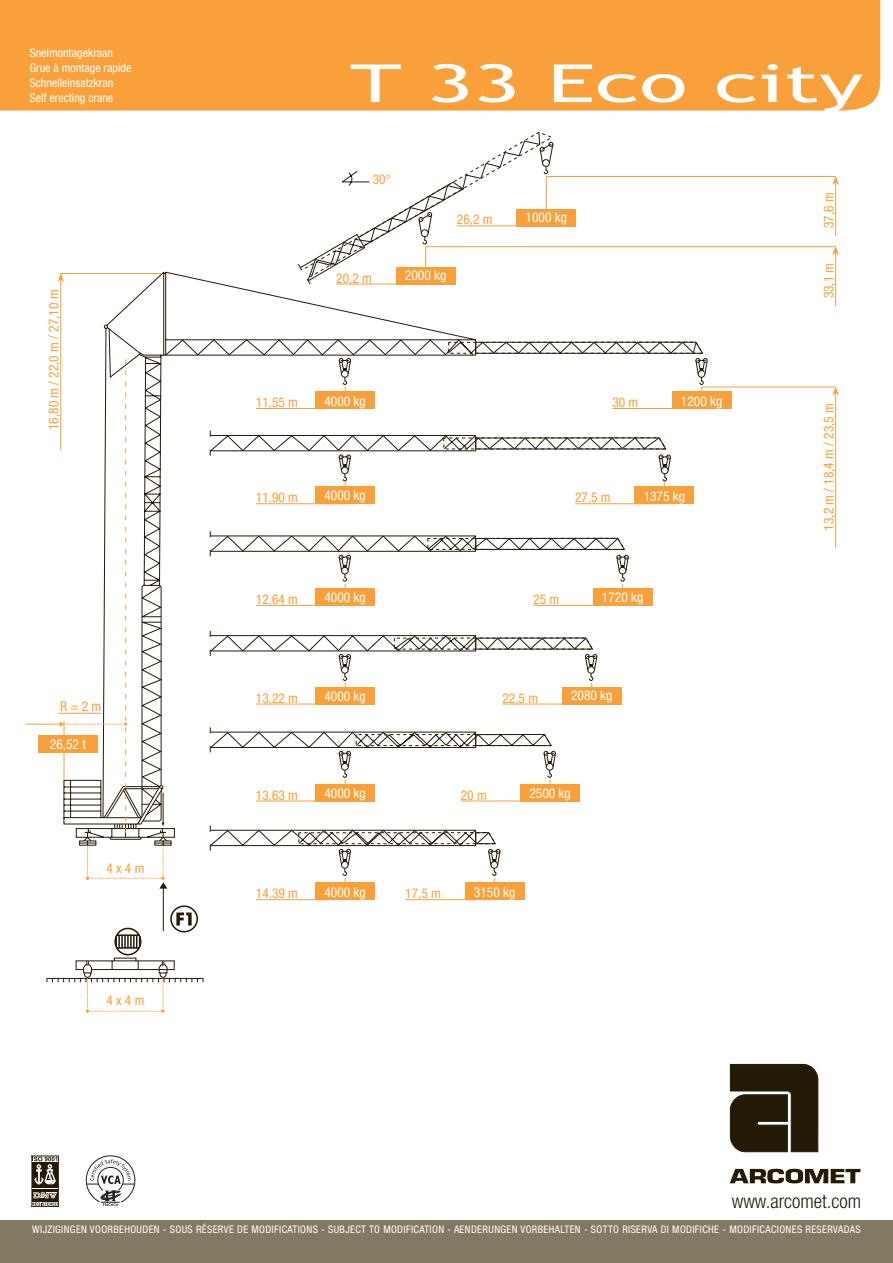
<style>
.page{position:relative;width:893px;height:1263px;background:#fff}
.page>*{position:absolute;margin:0;border:0;box-sizing:border-box;transform-origin:0 0}
.t1{font:52.5px "Trebuchet MS";color:#fff;scale:1.7 1}
.t2{font:300 condensed 19.5px "Helvetica Neue LT";color:#251a05}
.t3{font:condensed 13.5px "Helvetica Neue LT";color:#f9a03a}
.t4{font:condensed 13.5px "Helvetica Neue LT";color:#fff}
.t5{font:condensed 12px "Helvetica Neue LT";color:#fff}
.t6{font:condensed 10.5px "Helvetica Neue LT";letter-spacing:.035em;color:#fff}
</style>
<div class="page">
<div style="left:0;top:1220px;width:893px;height:43px;background:#837963"></div>
<div style="left:32px;top:1189px;width:26px;height:13px;background:#251a05"></div>
<div style="left:32px;top:1161px;width:26px;height:26px;background:#251a05"></div>
<div style="left:31px;top:1156px;width:28px;height:50px;border:1px solid #251a05"></div>
<svg style="left:32px;top:1157px;width:25px;height:28px"></svg>
<svg style="left:32px;top:1192px;width:26px;height:13px"></svg>
<svg style="left:730px;top:1169px;width:130px;height:14px"></svg>
<svg style="left:730px;top:1064px;width:89px;height:89px;background:#382e1b"></svg>
<svg style="left:86px;top:1155px;width:50px;height:51px"></svg>
<div style="left:0;top:0;width:880px;height:111px;background:#f9a03a"></div>
<svg style="left:165px;top:226px;width:532px;height:621px"></svg>
<hr style="left:25px;top:724px;width:37px;height:1px;background:#f9a03a">
<hr style="left:163px;top:885px;width:1px;height:46px;background:#251a05">
<svg style="left:60px;top:359px;width:111px;height:530px"></svg>
<svg style="left:171px;top:906px;width:26px;height:26px"></svg>
<div style="left:170px;top:905px;width:28px;height:27px;border:2px solid #251a05;border-radius:50%"></div>
<svg style="left:46px;top:912px;width:158px;height:101px"></svg>
<div style="left:516px;top:209px;width:60px;height:17px;background:#f9a03a"></div>
<svg style="left:297px;top:132px;width:257px;height:153px"></svg>
<div style="left:396px;top:267px;width:59px;height:17px;background:#f9a03a"></div>
<hr style="left:336px;top:284px;width:91px;height:1px;background:#f9a03a">
<svg style="left:448px;top:341px;width:260px;height:59px"></svg>
<div style="left:672px;top:392px;width:59px;height:17px;background:#f9a03a"></div>
<hr style="left:612px;top:408px;width:91px;height:1px;background:#f9a03a">
<hr style="left:546px;top:176px;width:289px;height:1px;background:#f9a03a">
<hr style="left:835px;top:183px;width:1px;height:53px;background:#f9a03a">
<svg style="left:832px;top:176px;width:7px;height:9px"></svg>
<hr style="left:426px;top:246px;width:409px;height:1px;background:#f9a03a">
<hr style="left:835px;top:253px;width:1px;height:53px;background:#f9a03a">
<svg style="left:832px;top:246px;width:7px;height:9px"></svg>
<svg style="left:338px;top:358px;width:13px;height:34px"></svg>
<div style="left:315px;top:392px;width:60px;height:17px;background:#f9a03a"></div>
<hr style="left:256px;top:408px;width:90px;height:1px;background:#f9a03a">
<svg style="left:443px;top:437px;width:228px;height:59px"></svg>
<div style="left:635px;top:487px;width:59px;height:17px;background:#f9a03a"></div>
<hr style="left:575px;top:503px;width:90px;height:1px;background:#f9a03a">
<svg style="left:338px;top:455px;width:13px;height:32px"></svg>
<div style="left:315px;top:487px;width:60px;height:17px;background:#f9a03a"></div>
<hr style="left:256px;top:503px;width:90px;height:1px;background:#f9a03a">
<svg style="left:427px;top:537px;width:202px;height:60px"></svg>
<div style="left:593px;top:589px;width:59px;height:17px;background:#f9a03a"></div>
<hr style="left:533px;top:605px;width:91px;height:1px;background:#f9a03a">
<svg style="left:338px;top:555px;width:13px;height:34px"></svg>
<div style="left:315px;top:589px;width:60px;height:17px;background:#f9a03a"></div>
<hr style="left:256px;top:605px;width:90px;height:1px;background:#f9a03a">
<svg style="left:394px;top:637px;width:204px;height:59px"></svg>
<div style="left:562px;top:687px;width:59px;height:17px;background:#f9a03a"></div>
<hr style="left:502px;top:704px;width:91px;height:1px;background:#f9a03a">
<svg style="left:338px;top:654px;width:13px;height:33px"></svg>
<div style="left:315px;top:687px;width:60px;height:17px;background:#f9a03a"></div>
<hr style="left:256px;top:704px;width:90px;height:1px;background:#f9a03a">
<div style="left:520px;top:784px;width:60px;height:17px;background:#f9a03a"></div>
<hr style="left:461px;top:801px;width:90px;height:1px;background:#f9a03a">
<svg style="left:338px;top:734px;width:218px;height:59px"></svg>
<div style="left:315px;top:784px;width:60px;height:17px;background:#f9a03a"></div>
<hr style="left:256px;top:801px;width:90px;height:1px;background:#f9a03a">
<div style="left:465px;top:883px;width:59px;height:17px;background:#f9a03a"></div>
<hr style="left:405px;top:899px;width:91px;height:1px;background:#f9a03a">
<div style="left:38px;top:736px;width:60px;height:17px;background:#f9a03a"></div>
<svg style="left:298px;top:832px;width:203px;height:51px"></svg>
<div style="left:315px;top:883px;width:60px;height:17px;background:#f9a03a"></div>
<hr style="left:256px;top:899px;width:90px;height:1px;background:#f9a03a">
<hr style="left:702px;top:387px;width:133px;height:1px;background:#f9a03a">
<hr style="left:835px;top:393px;width:1px;height:155px;background:#f9a03a">
<svg style="left:832px;top:386px;width:7px;height:9px"></svg>
<hr style="left:60px;top:273px;width:102px;height:1px;background:#f9a03a">
<hr style="left:61px;top:280px;width:1px;height:170px;background:#f9a03a">
<svg style="left:57px;top:273px;width:7px;height:9px"></svg>
<hr style="left:59px;top:713px;width:42px;height:1px;background:#f9a03a">
<div style="left:204px;top:313px;width:40px;height:19px;background:#fff"></div>
<p class="t5" style="left:30px;top:45px;width:85px">Snelmontagekraan</p>
<p class="t5" style="left:30px;top:60px;width:103px">Grue à montage rapide</p>
<p class="t5" style="left:30px;top:75px;width:85px">Schnelleinsatzkran</p>
<p class="t5" style="left:30px;top:90px;width:85px">Self erecting crane</p>
<p class="t3" style="left:46px;top:430px;width:142px;rotate:-90deg">16,80 m / 22,0 m / 27,10 m</p>
<p class="t3" style="left:60px;top:698px;width:43px">R = 2 m</p>
<p class="t4" style="left:50px;top:737px;width:37px">26,52 t</p>
<p class="t3" style="left:106px;top:860px;width:39px">4 x 4 m</p>
<p class="t3" style="left:106px;top:992px;width:39px">4 x 4 m</p>
<p class="t1" style="left:350px;top:53px;width:304px">T 33 Eco city</p>
<p class="t3" style="left:373px;top:171px;width:20px">30°</p>
<p class="t3" style="left:457px;top:212px;width:37px">26,2 m</p>
<p class="t4" style="left:526px;top:210px;width:43px">1000 kg</p>
<p class="t3" style="left:336px;top:270px;width:37px">20,2 m</p>
<p class="t4" style="left:405px;top:268px;width:43px">2000 kg</p>
<p class="t3" style="left:256px;top:394px;width:44px">11,55 m</p>
<p class="t4" style="left:324px;top:393px;width:43px">4000 kg</p>
<p class="t3" style="left:612px;top:394px;width:27px">30 m</p>
<p class="t4" style="left:681px;top:393px;width:43px">1200 kg</p>
<p class="t3" style="left:256px;top:490px;width:44px">11,90 m</p>
<p class="t4" style="left:324px;top:487px;width:43px">4000 kg</p>
<p class="t3" style="left:575px;top:490px;width:37px">27,5 m</p>
<p class="t4" style="left:644px;top:488px;width:43px">1375 kg</p>
<p class="t3" style="left:256px;top:591px;width:44px">12,64 m</p>
<p class="t4" style="left:324px;top:589px;width:43px">4000 kg</p>
<p class="t3" style="left:533px;top:591px;width:27px">25 m</p>
<p class="t4" style="left:602px;top:589px;width:43px">1720 kg</p>
<p class="t3" style="left:256px;top:690px;width:44px">13,22 m</p>
<p class="t4" style="left:324px;top:689px;width:43px">4000 kg</p>
<p class="t3" style="left:502px;top:690px;width:37px">22,5 m</p>
<p class="t4" style="left:571px;top:688px;width:43px">2080 kg</p>
<p class="t3" style="left:256px;top:787px;width:44px">13,63 m</p>
<p class="t4" style="left:324px;top:785px;width:43px">4000 kg</p>
<p class="t3" style="left:461px;top:787px;width:27px">20 m</p>
<p class="t4" style="left:529px;top:785px;width:43px">2500 kg</p>
<p class="t3" style="left:256px;top:885px;width:44px">14,39 m</p>
<p class="t4" style="left:324px;top:884px;width:43px">4000 kg</p>
<p class="t3" style="left:405px;top:885px;width:37px">17,5 m</p>
<p class="t4" style="left:474px;top:884px;width:43px">3150 kg</p>
<p class="t3" style="left:821px;top:228px;width:37px;rotate:-90deg">37,6 m</p>
<p class="t3" style="left:821px;top:298px;width:37px;rotate:-90deg">33,1 m</p>
<p class="t3" style="left:821px;top:531px;width:129px;rotate:-90deg">13,2 m / 18,4 m / 23,5 m</p>
<p class="t2" style="left:732px;top:1189px;width:131px">www.arcomet.com</p>
<p class="t6" style="left:32px;top:1223px;width:830px">WIJZIGINGEN VOORBEHOUDEN - SOUS RÉSERVE DE MODIFICATIONS - SUBJECT TO MODIFICATION - AENDERUNGEN VORBEHALTEN - SOTTO RISERVA DI MODIFICHE - MODIFICACIONES RESERVADAS</p>
</div>
